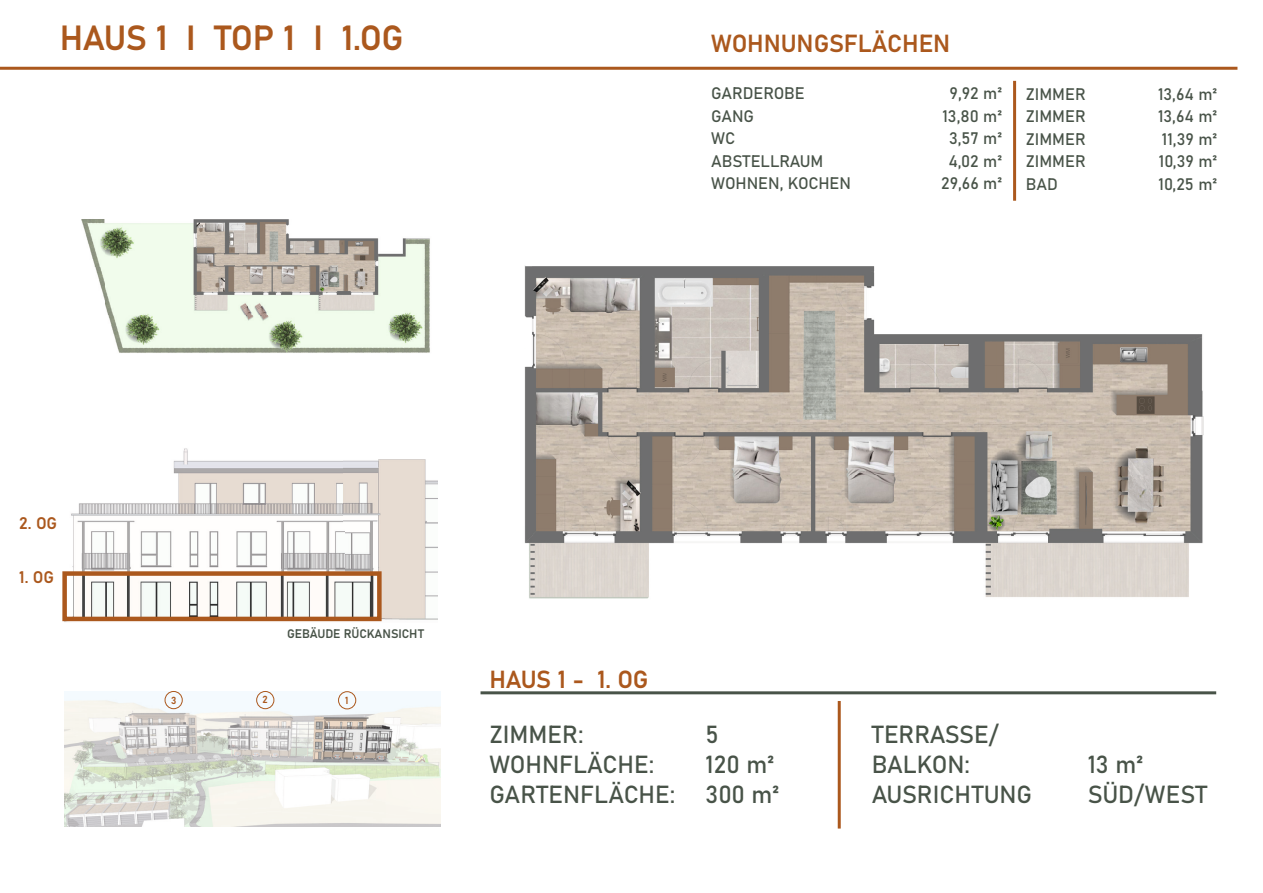
<style>
.page{position:relative;width:1263px;height:893px;background:#fff}
.page>*{position:absolute;margin:0;border:0;box-sizing:border-box;transform-origin:0 0}
.t1{font:34.5px "Bahnschrift";letter-spacing:-.015em;color:#ab581d}
.t2{font:24.45px/30.2px "Bahnschrift";color:#485348;text-align:right}
.t3{font:24.45px "Bahnschrift";letter-spacing:-.01em;color:#ab581d}
.t4{font:16.65px "Bahnschrift";color:#ab581d}
.t5{font:16.5px "Bahnschrift";color:#485348}
.t6{font:12.15px "Bahnschrift";letter-spacing:-.01em;color:#485348}
.t7{font:10.2px "Bahnschrift";color:#ab581d}
</style>
<div class="page">
<img style="left:524px;top:266px;width:679px;height:333px">
<hr style="left:0;top:67px;width:1237px;height:3px;background:#ab581d">
<img style="left:81px;top:219px;width:349px;height:134px">
<div style="left:332px;top:140px;width:111px;height:94px;background:#fff"></div>
<img style="left:65px;top:448px;width:372px;height:174px">
<img style="left:67px;top:576px;width:310px;height:40px">
<div style="left:62px;top:571px;width:320px;height:50px;border:4px solid #ab581d"></div>
<hr style="left:838px;top:701px;width:3px;height:127px;background:#ab581d">
<hr style="left:480px;top:691px;width:736px;height:3px;background:#485348">
<img style="left:64px;top:691px;width:1px;height:29px">
<img style="left:64px;top:720px;width:1px;height:105px">
<img style="left:64px;top:825px;width:376px;height:2px">
<img style="left:65px;top:691px;width:375px;height:135px">
<div style="left:338px;top:691px;width:18px;height:18px;border:1px solid #ab581d;border-radius:50%"></div>
<div style="left:256px;top:691px;width:18px;height:18px;border:1px solid #ab581d;border-radius:50%"></div>
<div style="left:165px;top:691px;width:18px;height:18px;border:1px solid #ab581d;border-radius:50%"></div>
<hr style="left:1013px;top:81px;width:3px;height:120px;background:#ab581d">
<h1 class="t1" style="left:60px;top:11px;width:346px">HAUS 1 I TOP 1 I 1.OG</h1>
<h2 class="t3" style="left:711px;top:25px;width:241px">WOHNUNGSFLÄCHEN</h2>
<p class="t5" style="left:711px;top:81px;width:95px">GARDEROBE</p>
<p class="t5" style="left:950px;top:81px;width:54px">9,92 m²</p>
<p class="t5" style="left:711px;top:103px;width:45px">GANG</p>
<p class="t5" style="left:942px;top:103px;width:61px">13,80 m²</p>
<p class="t5" style="left:711px;top:126px;width:26px">WC</p>
<p class="t5" style="left:949px;top:126px;width:55px">3,57 m²</p>
<p class="t5" style="left:711px;top:148px;width:114px">ABSTELLRAUM</p>
<p class="t5" style="left:948px;top:148px;width:55px">4,02 m²</p>
<p class="t5" style="left:711px;top:171px;width:141px">WOHNEN, KOCHEN</p>
<p class="t5" style="left:941px;top:171px;width:63px">29,66 m²</p>
<p class="t5" style="left:1026px;top:81px;width:61px">ZIMMER</p>
<p class="t5" style="left:1158px;top:81px;width:61px">13,64 m²</p>
<p class="t5" style="left:1026px;top:104px;width:61px">ZIMMER</p>
<p class="t5" style="left:1158px;top:104px;width:61px">13,64 m²</p>
<p class="t5" style="left:1026px;top:126px;width:61px">ZIMMER</p>
<p class="t5" style="left:1162px;top:126px;width:57px">11,39 m²</p>
<p class="t5" style="left:1026px;top:149px;width:61px">ZIMMER</p>
<p class="t5" style="left:1159px;top:149px;width:60px">10,39 m²</p>
<p class="t5" style="left:1026px;top:171px;width:33px">BAD</p>
<p class="t5" style="left:1158px;top:171px;width:60px">10,25 m²</p>
<p class="t4" style="left:19px;top:510px;width:39px">2. OG</p>
<p class="t4" style="left:19px;top:565px;width:36px">1. OG</p>
<p class="t6" style="left:287px;top:624px;width:138px">GEBÄUDE RÜCKANSICHT</p>
<p class="t7" style="left:171px;top:692px;width:7px">3</p>
<p class="t7" style="left:263px;top:692px;width:7px">2</p>
<p class="t7" style="left:345px;top:693px;width:5px">1</p>
<h2 class="t3" style="left:490px;top:661px;width:161px">HAUS 1 - 1. OG</h2>
<h2 class="t2" style="left:490px;top:717px;width:96px">ZIMMER:</h2>
<h2 class="t2" style="left:706px;top:717px;width:15px">5</h2>
<h2 class="t2" style="left:490px;top:748px;width:166px">WOHNFLÄCHE:</h2>
<h2 class="t2" style="left:490px;top:748px;width:291px">120 m²<br>GARTENFLÄCHE: 300 m²</h2>
<h2 class="t2" style="left:872px;top:717px;width:128px;text-align:left">TERRASSE/<br>BALKON:</h2>
<h2 class="t2" style="left:1088px;top:748px;width:57px">13 m²</h2>
<h2 class="t2" style="left:872px;top:778px;width:162px">AUSRICHTUNG</h2>
<h2 class="t2" style="left:1088px;top:778px;width:121px">SÜD/WEST</h2>
</div>
